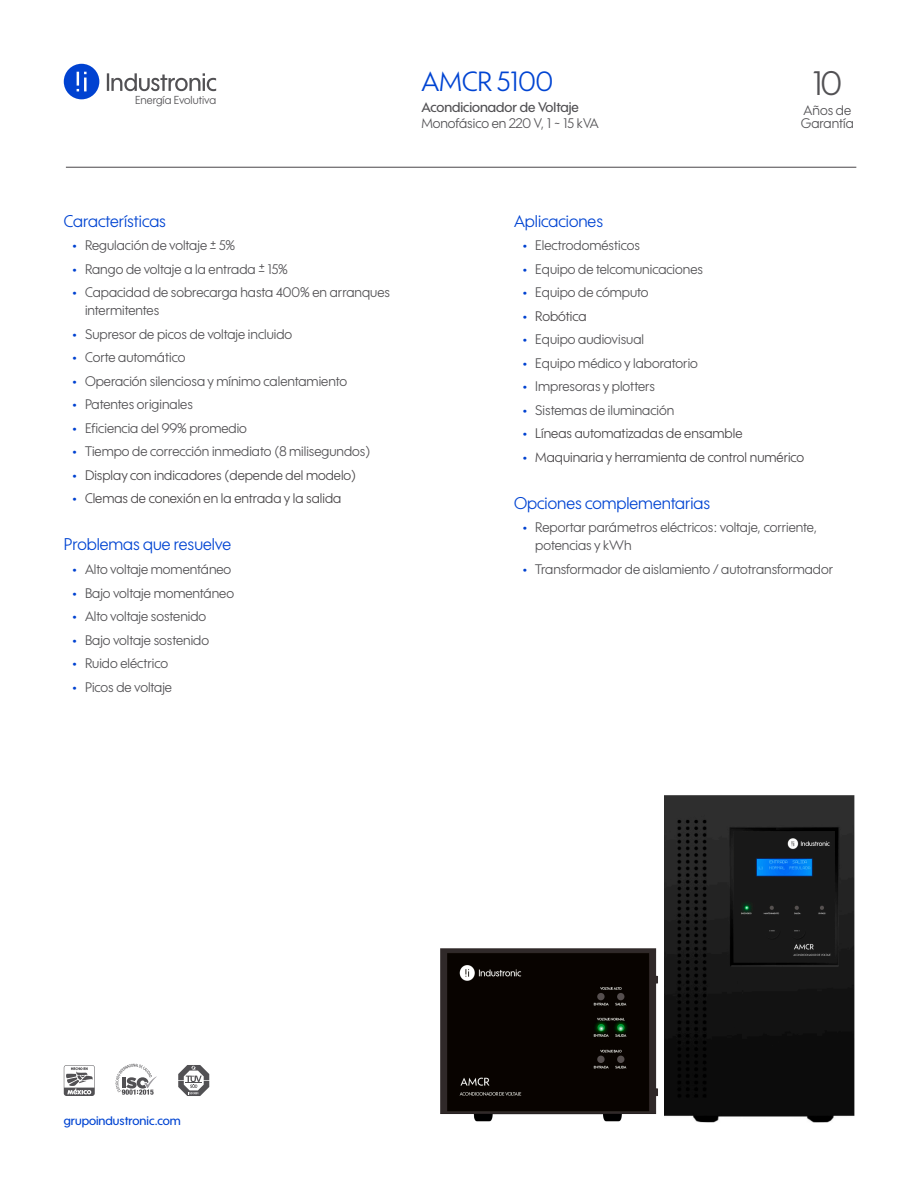
<style>
.page{position:relative;width:918px;height:1188px;background:#fff}
.page>*{position:absolute;margin:0;border:0;box-sizing:border-box;transform-origin:0 0}
.t1{font:33px "Wes FY";color:#525154}
.t2{font:27px "Wes FY";color:#0044d2}
.t3{font:16.5px "Wes FY";color:#0044d2}
.t4{font:13.5px/18px "Wes FY";color:#525154}
.t5{font:13.5px "Wes FY";color:#494648}
.t6{font:500 13.5px "Wes FY";color:#525154}
.t7{font:500 12px "Wes FY";color:#0044d2}
.t8{font:11.25px "Wes FY";color:#525154}
.s1{font-weight:700;color:#0042d1}
</style>
<div class="page">
<img style="left:440px;top:948px;width:218px;height:174px">
<img style="left:664px;top:795px;width:191px;height:328px">
<svg style="left:598px;top:1025px;width:6px;height:6px"></svg>
<svg style="left:617px;top:1025px;width:6px;height:6px"></svg>
<hr style="left:66px;top:167px;width:790px;height:1px;background:#494648">
<svg style="left:64px;top:1065px;width:31px;height:31px"></svg>
<svg style="left:116px;top:1064px;width:41px;height:31px"></svg>
<svg style="left:178px;top:1065px;width:31px;height:31px"></svg>
<svg style="left:64px;top:64px;width:35px;height:35px"></svg>
<svg style="left:107px;top:73px;width:109px;height:18px"></svg>
<p class="t8" style="left:135px;top:93px;width:83px">Energía Evolutiva</p>
<h2 class="t2" style="left:421px;top:65px;width:133px">AMCR 5100</h2>
<h1 class="t1" style="left:813px;top:63px;width:31px">10</h1>
<p class="t4" style="left:801px;top:103px;width:55px;line-height:13.5px">Años de<br>Garantía</p>
<p class="t6" style="left:421px;top:99px;width:159px">Acondicionador de Voltaje</p>
<p class="t4" style="left:421px;top:114px;width:179px">Monofásico en 220 V, 1 ~ 15 kVA</p>
<p class="t3" style="left:64px;top:210px;width:104px">Características</p>
<p class="t4" style="left:72px;top:236px;width:165px"><span class="s1">•</span> Regulación de voltaje +_ 5%</p>
<p class="t4" style="left:72px;top:260px;width:217px"><span class="s1">•</span> Rango de voltaje a la entrada +_ 15%</p>
<p class="t4" style="left:85px;top:283px;width:306px;text-indent:-13px"><span class="s1">•</span> Capacidad de sobrecarga hasta 400% en arranques intermitentes</p>
<p class="t4" style="left:72px;top:325px;width:221px"><span class="s1">•</span> Supresor de picos de voltaje incluido</p>
<p class="t4" style="left:72px;top:348px;width:115px"><span class="s1">•</span> Corte automático</p>
<p class="t4" style="left:72px;top:372px;width:276px"><span class="s1">•</span> Operación silenciosa y mínimo calentamiento</p>
<p class="t4" style="left:72px;top:395px;width:122px"><span class="s1">•</span> Patentes originales</p>
<p class="t4" style="left:72px;top:419px;width:176px"><span class="s1">•</span> Eficiencia del 99% promedio</p>
<p class="t4" style="left:72px;top:442px;width:300px"><span class="s1">•</span> Tiempo de corrección inmediato (8 milisegundos)</p>
<p class="t5" style="left:72px;top:467px;width:286px"><span class="s1">•</span> Display con indicadores (depende del modelo)</p>
<p class="t5" style="left:72px;top:490px;width:271px"><span class="s1">•</span> Clemas de conexión en la entrada y la salida</p>
<p class="t3" style="left:64px;top:534px;width:169px">Problemas que resuelve</p>
<p class="t4" style="left:72px;top:560px;width:161px"><span class="s1">•</span> Alto voltaje momentáneo</p>
<p class="t4" style="left:72px;top:583px;width:163px"><span class="s1">•</span> Bajo voltaje momentáneo</p>
<p class="t4" style="left:72px;top:607px;width:136px"><span class="s1">•</span> Alto voltaje sostenido</p>
<p class="t4" style="left:72px;top:631px;width:138px"><span class="s1">•</span> Bajo voltaje sostenido</p>
<p class="t4" style="left:72px;top:654px;width:97px"><span class="s1">•</span> Ruido eléctrico</p>
<p class="t4" style="left:72px;top:678px;width:101px"><span class="s1">•</span> Picos de voltaje</p>
<p class="t3" style="left:514px;top:210px;width:91px">Aplicaciones</p>
<p class="t4" style="left:523px;top:236px;width:119px"><span class="s1">•</span> Electrodomésticos</p>
<p class="t4" style="left:523px;top:260px;width:182px"><span class="s1">•</span> Equipo de telcomunicaciones</p>
<p class="t4" style="left:523px;top:283px;width:128px"><span class="s1">•</span> Equipo de cómputo</p>
<p class="t5" style="left:523px;top:308px;width:66px"><span class="s1">•</span> Robótica</p>
<p class="t4" style="left:523px;top:330px;width:123px"><span class="s1">•</span> Equipo audiovisual</p>
<p class="t4" style="left:523px;top:354px;width:177px"><span class="s1">•</span> Equipo médico y laboratorio</p>
<p class="t4" style="left:523px;top:377px;width:134px"><span class="s1">•</span> Impresoras y plotters</p>
<p class="t4" style="left:523px;top:401px;width:153px"><span class="s1">•</span> Sistemas de iluminación</p>
<p class="t5" style="left:523px;top:425px;width:221px"><span class="s1">•</span> Líneas automatizadas de ensamble</p>
<p class="t5" style="left:523px;top:449px;width:283px"><span class="s1">•</span> Maquinaria y herramienta de control numérico</p>
<p class="t3" style="left:514px;top:493px;width:198px">Opciones complementarias</p>
<p class="t4" style="left:535px;top:518px;width:284px;text-indent:-13px"><span class="s1">•</span> Reportar parámetros eléctricos: voltaje, corriente, potencias y kWh</p>
<p class="t4" style="left:523px;top:560px;width:312px"><span class="s1">•</span> Transformador de aislamiento / autotransformador</p>
<p class="t7" style="left:64px;top:1113px;width:118px">grupoindustronic.com</p>
</div>
